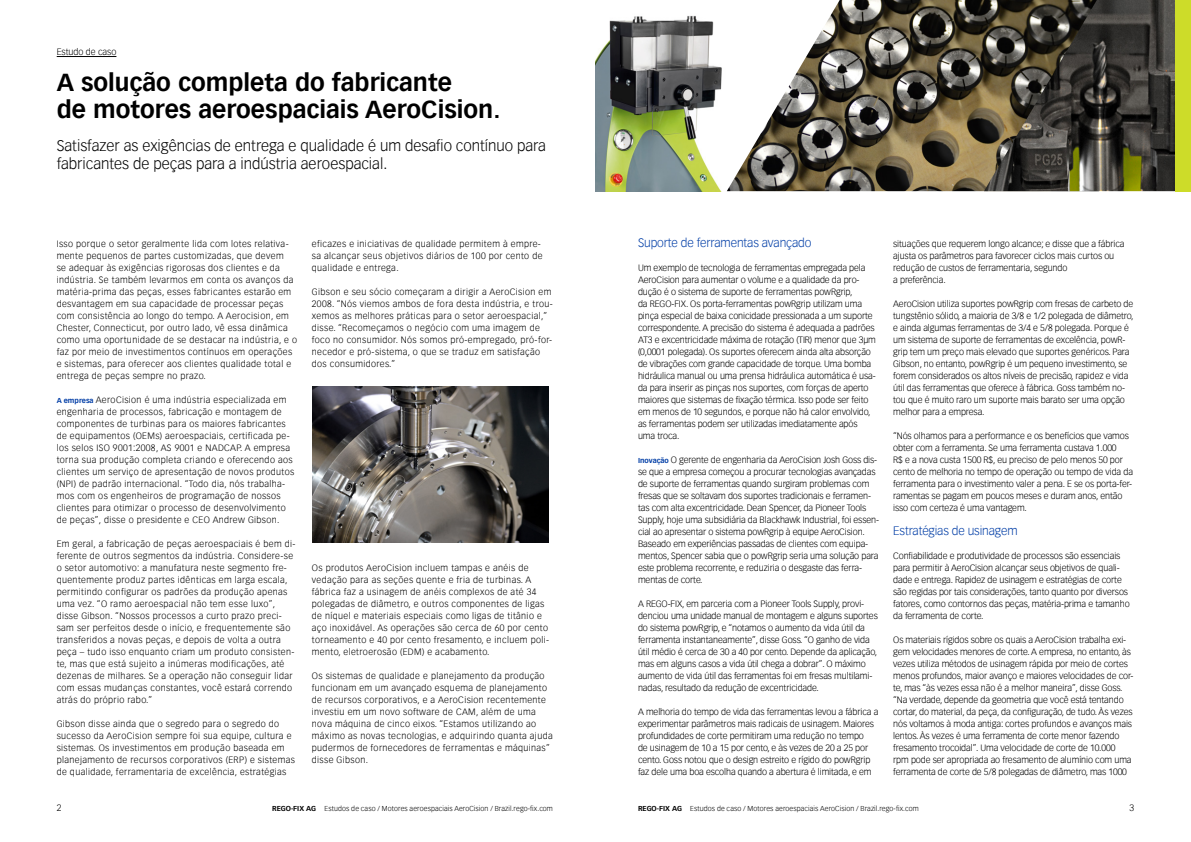
<style>
.page{position:relative;width:1191px;height:842px;background:#fff}
.page>*{position:absolute;margin:0;border:0;box-sizing:border-box;transform-origin:0 0}
.Headline_24{font:700 24px/27px "Vectora Com";color:#000}
.Lead_15{font:300 15px/18px "Vectora Com";color:#000}
.Copy_9{font:300 12px "Vectora Com";letter-spacing:-.01em;color:#003da6}
.Copy_9-2{font:300 9px/12px "Vectora Com";letter-spacing:-.01em;color:#000}
.Copy_9-3{font:300 9px/12px "Vectora Com";letter-spacing:.04em;color:#000}
.Headline_24-2{font:300 9px "Vectora Com";color:#000}
.t1{font:300 7px "Vectora Com";letter-spacing:.015em;color:#000}
.s1{font-weight:700;font-size:7px;color:#003da6}
.s2{font-weight:700}
</style>
<div class="page">
<img style="left:595px;top:15px;width:127px;height:176px">
<img style="left:727px;top:0;width:257px;height:191px">
<img style="left:984px;top:0;width:191px;height:191px">
<div style="left:1175px;top:0;width:16px;height:191px;background:#cddc29"></div>
<hr style="left:57px;top:56px;width:59px;height:1px;background:#000">
<img style="left:313px;top:386px;width:235px;height:157px">
<p class="Headline_24-2" style="left:57px;top:46px;width:61px">Estudo de caso</p>
<p class="Headline_24" style="left:57px;top:68px;width:445px">A solução completa do fabricante<br>de motores aeroespaciais AeroCision.</p>
<p class="Lead_15" style="left:57px;top:136px;width:491px">Satisfazer as exigências de entrega e qualidade é um desafio contínuo para fabricantes de peças para a indústria aeroespacial.</p>
<p class="Copy_9-3" style="left:57px;top:237px;width:242px">Isso porque o setor geralmente lida com lotes relativa&shy;mente pequenos de partes customizadas, que devem<br>se adequar às exigências rigorosas dos clientes e da indústria. Se também levarmos em conta os avanços da matéria-prima das peças, esses fabricantes estarão em desvantagem em sua capacidade de processar peças com consistência ao longo do tempo. A Aerocision, em Chester, Connecticut, por outro lado, vê essa dinâmica como uma oportunidade de se destacar na indústria, e o faz por meio de investimentos contínuos em operações e sistemas, para oferecer aos clientes qualidade total e entrega de peças sempre no prazo.</p>
<p class="Copy_9-3" style="left:57px;top:393px;width:239px"><span class="s1">A empresa</span> AeroCision é uma indústria especializada em engenharia de processos, fabricação e montagem de componentes de turbinas para os maiores fabricantes de equipamentos (OEMs) aeroespaciais, certificada pe&shy;los selos ISO 9001:2008, AS 9001 e NADCAP. A empresa torna sua produção completa criando e oferecendo aos clientes um serviço de apresentação de novos produtos (NPI) de padrão internacional. “Todo dia, nós trabalha&shy;mos com os engenheiros de programação de nossos clientes para otimizar o processo de desenvolvimento de peças”, disse o presidente e CEO Andrew Gibson.</p>
<p class="Copy_9-3" style="left:57px;top:537px;width:240px">Em geral, a fabricação de peças aeroespaciais é bem di&shy;ferente de outros segmentos da indústria. Considere-se o setor automotivo: a manufatura neste segmento fre&shy;quentemente produz partes idênticas em larga escala, permitindo configurar os padrões da produção apenas uma vez. “O ramo aeroespacial não tem esse luxo”, disse Gibson. “Nossos processos a curto prazo preci&shy;sam ser perfeitos desde o início, e frequentemente são transferidos a novas peças, e depois de volta a outra peça – tudo isso enquanto criam um produto consisten&shy;te, mas que está sujeito a inúmeras modificações, até dezenas de milhares. Se a operação não conseguir lidar com essas mudanças constantes, você estará correndo atrás do próprio rabo.”</p>
<p class="Copy_9-3" style="left:57px;top:717px;width:240px">Gibson disse ainda que o segredo para o segredo do sucesso da AeroCision sempre foi sua equipe, cultura e sistemas. Os investimentos em produção baseada em planejamento de recursos corporativos (ERP) e sistemas de qualidade, ferramentaria de excelência, estratégias</p>
<p class="Copy_9-3" style="left:312px;top:237px;width:232px">eficazes e iniciativas de qualidade permitem à empre&shy;sa alcançar seus objetivos diários de 100 por cento de qualidade e entrega.</p>
<p class="Copy_9-3" style="left:312px;top:285px;width:242px">Gibson e seu sócio começaram a dirigir a AeroCision em 2008. “Nós viemos ambos de fora desta indústria, e trou&shy;xemos as melhores práticas para o setor aeroespacial,” disse. “Recomeçamos o negócio com uma imagem de foco no consumidor. Nós somos pró-empregado, pró-for&shy;necedor e pró-sistema, o que se traduz em satisfação dos consumidores.”</p>
<p class="Copy_9-3" style="left:312px;top:561px;width:239px">Os produtos AeroCision incluem tampas e anéis de vedação para as seções quente e fria de turbinas. A fábrica faz a usinagem de anéis complexos de até 34 polegadas de diâmetro, e outros componentes de ligas de níquel e materiais especiais como ligas de titânio e aço inoxidável. As operações são cerca de 60 por cento torneamento e 40 por cento fresamento, e incluem poli&shy;mento, eletroerosão (EDM) e acabamento.</p>
<p class="Copy_9-3" style="left:312px;top:669px;width:242px">Os sistemas de qualidade e planejamento da produção funcionam em um avançado esquema de planejamento de recursos corporativos, e a AeroCision recentemente investiu em um novo software de CAM, além de uma nova máquina de cinco eixos. “Estamos utilizando ao máximo as novas tecnologias, e adquirindo quanta ajuda pudermos de fornecedores de ferramentas e máquinas” disse Gibson.</p>
<p class="Copy_9" style="left:638px;top:235px;width:175px">Suporte de ferramentas avançado</p>
<p class="Copy_9-2" style="left:638px;top:261px;width:239px">Um exemplo de tecnologia de ferramentas empregada pela AeroCision para aumentar o volume e a qualidade da pro&shy;dução é o sistema de suporte de ferramentas powRgrip,<br>da REGO-FIX. Os porta-ferramentas powRgrip utilizam uma pinça especial de baixa conicidade pressionada a um suporte correspondente. A precisão do sistema é adequada a padrões AT3 e excentricidade máxima de rotação (TIR) menor que 3µm (0,0001 polegada). Os suportes oferecem ainda alta absorção de vibrações com grande capacidade de torque. Uma bomba hidráulica manual ou uma prensa hidráulica automática é usa&shy;da para inserir as pinças nos suportes, com forças de aperto maiores que sistemas de fixação térmica. Isso pode ser feito em menos de 10 segundos, e porque não há calor envolvido, as ferramentas podem ser utilizadas imediatamente após uma troca.</p>
<p class="Copy_9-2" style="left:638px;top:453px;width:242px"><span class="s1">Inovação</span> O gerente de engenharia da AeroCision Josh Goss dis&shy;se que a empresa começou a procurar tecnologias avançadas de suporte de ferramentas quando surgiram problemas com fresas que se soltavam dos suportes tradicionais e ferramen&shy;tas com alta excentricidade. Dean Spencer, da Pioneer Tools Supply, hoje uma subsidiária da Blackhawk Industrial, foi essen&shy;cial ao apresentar o sistema powRgrip à equipe AeroCision.<br>Baseado em experiências passadas de clientes com equipa&shy;mentos, Spencer sabia que o powRgrip seria uma solução para este problema recorrente, e reduziria o desgaste das ferra&shy;mentas de corte.</p>
<p class="Copy_9-2" style="left:638px;top:597px;width:241px">A REGO-FIX, em parceria com a Pioneer Tools Supply, provi&shy;denciou uma unidade manual de montagem e alguns suportes do sistema powRgrip, e “notamos o aumento da vida útil da ferramenta instantaneamente”, disse Goss. “O ganho de vida útil médio é cerca de 30 a 40 por cento. Depende da aplicação, mas em alguns casos a vida útil chega a dobrar”. O máximo aumento de vida útil das ferramentas foi em fresas multilami&shy;nadas, resultado da redução de excentricidade.</p>
<p class="Copy_9-2" style="left:638px;top:705px;width:242px">A melhoria do tempo de vida das ferramentas levou a fábrica a experimentar parâmetros mais radicais de usinagem. Maiores profundidades de corte permitiram uma redução no tempo<br>de usinagem de 10 a 15 por cento, e às vezes de 20 a 25 por cento. Goss notou que o design estreito e rígido do powRgrip faz dele uma boa escolha quando a abertura é limitada, e em</p>
<p class="Copy_9-2" style="left:893px;top:237px;width:233px">situações que requerem longo alcance; e disse que a fábrica ajusta os parâmetros para favorecer ciclos mais curtos ou redução de custos de ferramentaria, segundo<br>a preferência.</p>
<p class="Copy_9-2" style="left:893px;top:297px;width:242px">AeroCision utiliza suportes powRgrip com fresas de carbeto de tungstênio sólido, a maioria de 3/8 e 1/2 polegada de diâmetro, e ainda algumas ferramentas de 3/4 e 5/8 polegada. Porque é um sistema de suporte de ferramentas de excelência, powR&shy;grip tem um preço mais elevado que suportes genéricos. Para Gibson, no entanto, powRgrip é um pequeno investimento, se forem considerados os altos níveis de precisão, rapidez e vida útil das ferramentas que oferece à fábrica. Goss também no&shy;tou que é muito raro um suporte mais barato ser uma opção melhor para a empresa.</p>
<p class="Copy_9-2" style="left:893px;top:429px;width:241px">“Nós olhamos para a performance e os benefícios que vamos obter com a ferramenta. Se uma ferramenta custava 1.000<br>R$ e a nova custa 1500 R$, eu preciso de pelo menos 50 por cento de melhoria no tempo de operação ou tempo de vida da ferramenta para o investimento valer a pena. E se os porta-fer&shy;ramentas se pagam em poucos meses e duram anos, então isso com certeza é uma vantagem.</p>
<p class="Copy_9" style="left:893px;top:523px;width:126px">Estratégias de usinagem</p>
<p class="Copy_9-2" style="left:893px;top:549px;width:238px">Confiabilidade e produtividade de processos são essenciais para permitir à AeroCision alcançar seus objetivos de quali&shy;dade e entrega. Rapidez de usinagem e estratégias de corte são regidas por tais considerações, tanto quanto por diversos fatores, como contornos das peças, matéria-prima e tamanho da ferramenta de corte.</p>
<p class="Copy_9-2" style="left:893px;top:633px;width:242px">Os materiais rígidos sobre os quais a AeroCision trabalha exi&shy;gem velocidades menores de corte. A empresa, no entanto, às vezes utiliza métodos de usinagem rápida por meio de cortes menos profundos, maior avanço e maiores velocidades de cor&shy;te, mas “às vezes essa não é a melhor maneira”, disse Goss. “Na verdade, depende da geometria que você está tentando cortar, do material, da peça, da configuração, de tudo. Às vezes nós voltamos à moda antiga: cortes profundos e avanços mais lentos. Às vezes é uma ferramenta de corte menor fazendo fresamento trocoidal”. Uma velocidade de corte de 10.000<br>rpm pode ser apropriada ao fresamento de alumínio com uma ferramenta de corte de 5/8 polegadas de diâmetro, mas 1000</p>
<p class="Copy_9-2" style="left:57px;top:801px;width:6px">2</p>
<p class="t1" style="left:272px;top:804px;width:282px"><span class="s2">REGO-FIX AG</span> Estudos de caso / Motores aeroespaciais AeroCision / Brazil.rego-fix.com</p>
<p class="t1" style="left:638px;top:804px;width:282px"><span class="s2">REGO-FIX AG</span> Estudos de caso / Motores aeroespaciais AeroCision / Brazil.rego-fix.com</p>
<p class="Copy_9-2" style="left:1129px;top:801px;width:6px">3</p>
</div>
